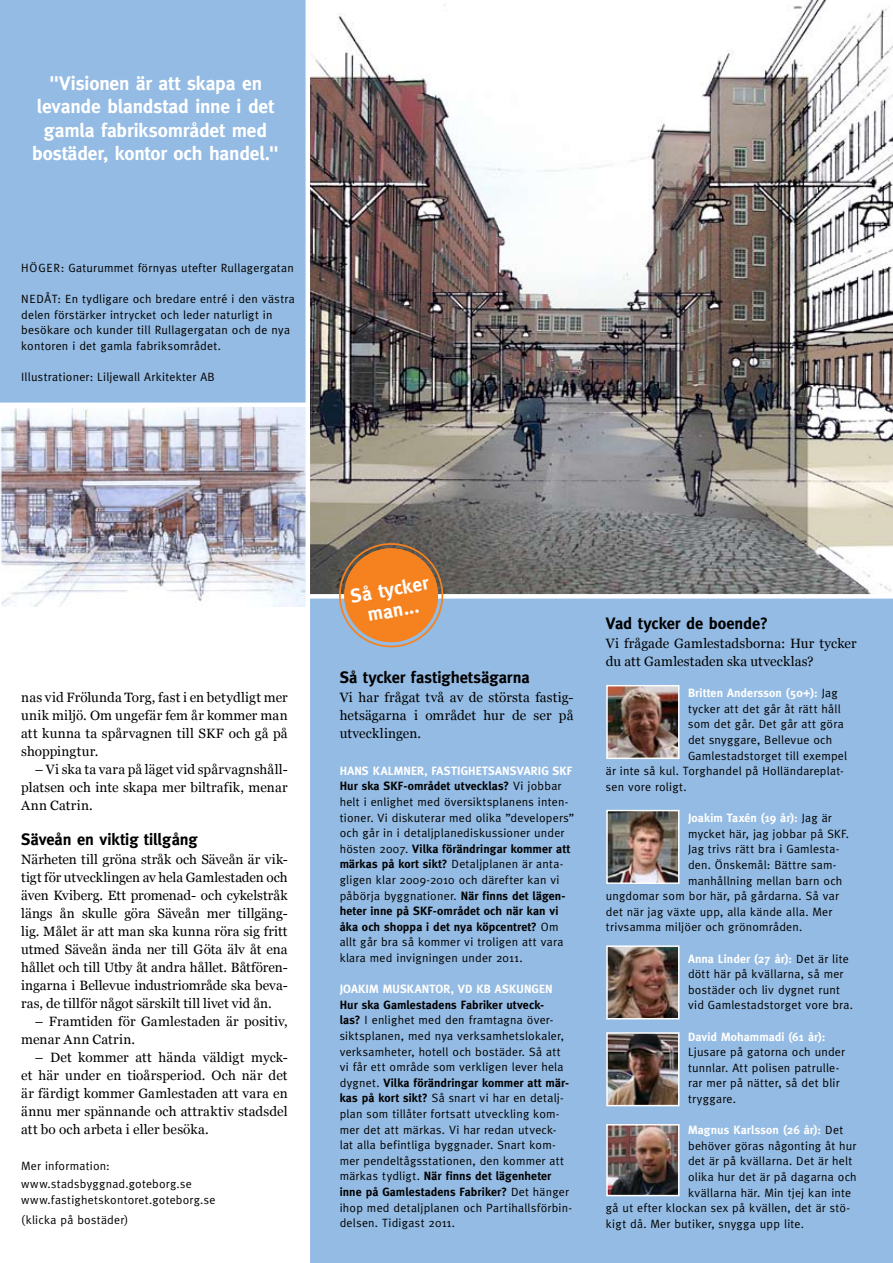
<style>
.page{position:relative;width:893px;height:1263px;background:#fff}
.page>*{position:absolute;margin:0;border:0;box-sizing:border-box;transform-origin:0 0}
.t1{font:700 19.5px/23.4px "Meta";letter-spacing:-.01em;color:#fff;text-align:center}
.t2{font:700 16.5px "Meta";letter-spacing:-.005em;color:#000}
.t3{font:13.5px/18px "Georgia";letter-spacing:.01em;color:#000;text-align:justify}
.t4{font:12px/15.6px "Meta";letter-spacing:.02em;color:#000}
.t5{font:700 12px "Meta";letter-spacing:.01em;color:#fff}
.s1{font-weight:700;color:#fff}
.s2{font-weight:700}
.s3{font-weight:400;color:#000}
</style>
<div class="page">
<div style="left:0;top:0;width:318px;height:414px;background:#94bbe3"></div>
<img style="left:0;top:407px;width:306px;height:200px">
<div style="left:310px;top:576px;width:583px;height:687px;background:#94bbe3"></div>
<img style="left:310px;top:0;width:583px;height:594px">
<hr style="left:309px;top:594px;width:584px;height:4px;background:#fff">
<hr style="left:306px;top:0;width:4px;height:1263px;background:#fff">
<svg style="left:336px;top:540px;width:110px;height:108px"></svg>
<img style="left:609px;top:688px;width:67px;height:68px">
<div style="left:606px;top:685px;width:73px;height:74px;border:2px solid #fff"></div>
<img style="left:609px;top:813px;width:67px;height:68px">
<div style="left:606px;top:810px;width:73px;height:74px;border:2px solid #fff"></div>
<img style="left:609px;top:948px;width:67px;height:68px">
<div style="left:606px;top:945px;width:73px;height:74px;border:2px solid #fff"></div>
<img style="left:609px;top:1035px;width:67px;height:68px">
<div style="left:606px;top:1032px;width:73px;height:74px;border:2px solid #fff"></div>
<img style="left:609px;top:1127px;width:67px;height:66px">
<div style="left:606px;top:1124px;width:73px;height:72px;border:2px solid #fff"></div>
<hr style="left:0;top:403px;width:309px;height:4px;background:#fff">
<h1 class="t1" style="left:32px;top:71px;width:248px">"Visionen är att skapa en levande blandstad inne i det gamla fabriksområdet med bostäder, kontor och handel."</h1>
<p class="t4" style="left:21px;top:260px;width:274px">HÖGER: Gaturummet förnyas utefter Rullagergatan</p>
<p class="t4" style="left:21px;top:291px;width:275px">NEDÅT: En tydligare och bredare entré i den västra delen förstärker intrycket och leder naturligt in besökare och kunder till Rullagergatan och de nya kontoren i det gamla fabriksområdet.</p>
<p class="t4" style="left:21px;top:369px;width:195px">Illustrationer: Liljewall Arkitekter AB</p>
<p class="t3" style="left:21px;top:688px;width:268px">nas vid Frölunda Torg, fast i en betydligt mer unik miljö. Om ungefär fem år kommer man att kunna ta spårvagnen till SKF och gå på shoppingtur.</p>
<p class="t3" style="left:21px;top:760px;width:268px;text-indent:13px">– Vi ska ta vara på läget vid spårvagnshåll&shy;platsen och inte skapa mer biltrafik, menar Ann Catrin.</p>
<h2 class="t2" style="left:21px;top:829px;width:178px">Säveån en viktig tillgång</h2>
<p class="t3" style="left:21px;top:850px;width:268px">Närheten till gröna stråk och Säveån är vik&shy;tigt för utvecklingen av hela Gamlestaden och även Kviberg. Ett promenad- och cykelstråk längs ån skulle göra Säveån mer tillgäng&shy;lig. Målet är att man ska kunna röra sig fritt utmed Säveån ända ner till Göta älv åt ena hållet och till Utby åt andra hållet. Båtfören&shy;ingarna i Bellevue industriområde ska beva&shy;ras, de tillför något särskilt till livet vid ån.</p>
<p class="t3" style="left:21px;top:1012px;width:268px;text-indent:13px">– Framtiden för Gamlestaden är positiv, menar Ann Catrin.</p>
<p class="t3" style="left:21px;top:1048px;width:268px;text-indent:13px">– Det kommer att hända väldigt myck&shy;et här under en tioårsperiod. Och när det är färdigt kommer Gamlestaden att vara en ännu mer spännande och attraktiv stadsdel att bo och arbeta i eller besöka.</p>
<p class="t4" style="left:21px;top:1157px;width:172px;line-height:18px">Mer information: www.stadsbyggnad.goteborg.se</p>
<p class="t4" style="left:21px;top:1189px;width:196px;line-height:20.4px">www.fastighetskontoret.goteborg.se (klicka på bostäder)</p>
<h1 class="t1" style="left:349px;top:586px;width:80px;line-height:21px;rotate:-10deg">Så tycker man...</h1>
<h2 class="t2" style="left:340px;top:667px;width:192px">Så tycker fastighetsägarna</h2>
<p class="t3" style="left:340px;top:688px;width:235px">Vi har frågat två av de största fastig&shy;hetsägarna i området hur de ser på utvecklingen.</p>
<p class="t4" style="left:340px;top:763px;width:236px;text-indent:198px"><span class="s1">ig SKF </span><span class="s2">Hur ska SKF-området utvecklas?</span> Vi jobbar helt i enlighet med översiktsplanens inten&shy;tioner. Vi diskuterar med olika ”developers” och går in i detaljplanediskussioner under hösten 2007. <span class="s2">Vilka förändringar kommer att märkas på kort sikt?</span> Detaljplanen är anta&shy;gligen klar 2009-2010 och därefter kan vi påbörja byggnationer. <span class="s2">När finns det lägen&shy;heter inne på SKF-området och när kan vi åka och shoppa i det nya köpcentret?</span> Om allt går bra så kommer vi troligen att vara klara med invigningen under 2011.</p>
<p class="t5" style="left:340px;top:982px;width:69px">Joakim Muskant</p>
<p class="t5" style="left:435px;top:982px;width:97px">or, VD KB Askungen</p>
<p class="t4" style="left:340px;top:997px;width:234px"><span class="s2">Hur ska Gamlestadens Fabriker utveck-<br>las?</span> I enlighet med den framtagna över&shy;siktsplanen, med nya verksamhetslokaler, verksamheter, hotell och bostäder. Så att vi får ett område som verkligen lever hela dygnet. <span class="s2">Vilka förändringar kommer att mär&shy;kas på kort sikt?</span> Så snart vi har en detalj&shy;plan som tillåter fortsatt utveckling kom&shy;mer det att märkas. Vi har redan utveck&shy;lat alla befintliga byggnader. Snart kom&shy;mer pendeltågsstationen, den kommer att märkas tydligt. <span class="s2">När finns det lägenheter inne på Gamlestadens Fabriker?</span> Det hänger ihop med detaljplanen och Partihallsförbin&shy;delsen. Tidigast 2011.</p>
<p class="t5" style="left:340px;top:764px;width:16px">Hans</p>
<p class="t5" style="left:373px;top:764px;width:17px">Kalmner</p>
<p class="t5" style="left:424px;top:764px;width:15px">, fast</p>
<p class="t5" style="left:457px;top:764px;width:12px">ighetsansvar</p>
<h2 class="t2" style="left:606px;top:613px;width:164px">Vad tycker de boende?</h2>
<p class="t3" style="left:606px;top:634px;width:252px">Vi frågade Gamlestadsborna: Hur tycker du att Gamlestaden ska utvecklas?</p>
<p class="t5" style="left:688px;top:686px;width:151px">Britten Andersson (50+): <span class="s3">Jag</span></p>
<p class="t4" style="left:688px;top:701px;width:154px">tycker att det går åt rätt håll</p>
<p class="t4" style="left:688px;top:716px;width:157px">som det går. Det går att göra</p>
<p class="t4" style="left:688px;top:732px;width:146px">det snyggare, Bellevue och</p>
<p class="t4" style="left:688px;top:747px;width:161px">Gamlestadstorget till exempel</p>
<p class="t4" style="left:606px;top:763px;width:239px">är inte så kul. Torghandel på Holländareplat-</p>
<p class="t4" style="left:606px;top:779px;width:82px">sen vore roligt.</p>
<p class="t5" style="left:688px;top:811px;width:145px">Joakim Taxén (19 år): <span class="s3">Jag är</span></p>
<p class="t4" style="left:688px;top:825px;width:163px">mycket här, jag jobbar på SKF.</p>
<p class="t4" style="left:688px;top:841px;width:153px">Jag trivs rätt bra i Gamlesta-</p>
<p class="t4" style="left:688px;top:857px;width:150px">den. Önskemål: Bättre sam-</p>
<p class="t4" style="left:688px;top:872px;width:156px">manhållning mellan barn och</p>
<p class="t4" style="left:606px;top:888px;width:235px">ungdomar som bor här, på gårdarna. Så var</p>
<p class="t4" style="left:606px;top:903px;width:228px">det när jag växte upp, alla kände alla. Mer</p>
<p class="t4" style="left:606px;top:919px;width:198px">trivsamma miljöer och grönområden.</p>
<p class="t4" style="left:688px;top:950px;width:167px"><span class="s1">Anna Linder (27 år):</span> Det är lite dött här på kvällarna, så mer bostäder och liv dygnet runt vid Gamlestadstorget vore bra.</p>
<p class="t5" style="left:688px;top:1029px;width:139px">David Mohammadi (61 år):</p>
<p class="t4" style="left:688px;top:1044px;width:158px">Ljusare på gatorna och under tunnlar. Att polisen patrulle&shy;rar mer på nätter, så det blir tryggare.</p>
<p class="t5" style="left:688px;top:1123px;width:157px">Magnus Karlsson (26 år): <span class="s3">Det</span></p>
<p class="t4" style="left:688px;top:1137px;width:170px">behöver göras någonting åt hur</p>
<p class="t4" style="left:688px;top:1153px;width:166px">det är på kvällarna. Det är helt</p>
<p class="t4" style="left:688px;top:1169px;width:170px">olika hur det är på dagarna och</p>
<p class="t4" style="left:688px;top:1184px;width:165px">kvällarna här. Min tjej kan inte</p>
<p class="t4" style="left:606px;top:1200px;width:246px">gå ut efter klockan sex på kvällen, det är stö-</p>
<p class="t4" style="left:606px;top:1215px;width:200px">kigt då. Mer butiker, snygga upp lite.</p>
</div>
